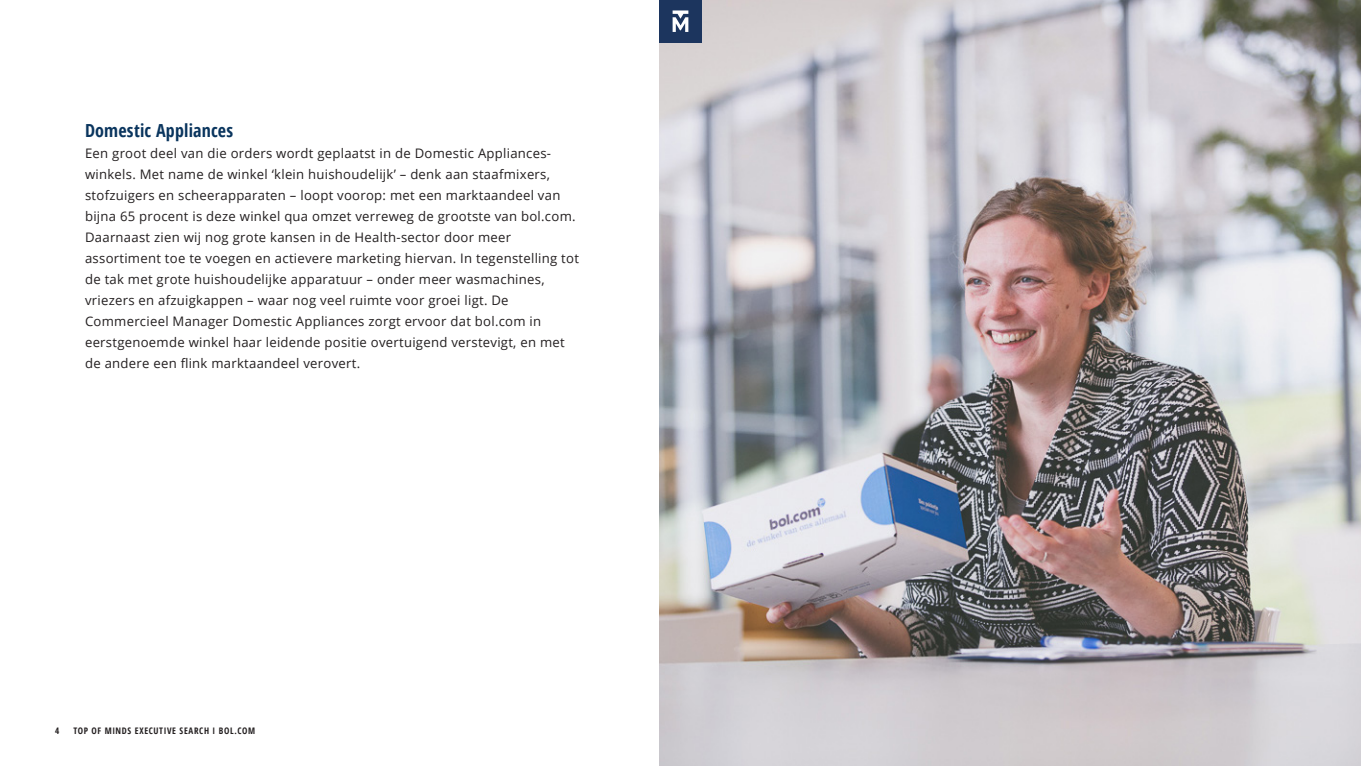
<style>
.page{position:relative;width:1361px;height:766px;background:#fff}
.page>*{position:absolute;margin:0;border:0;box-sizing:border-box;transform-origin:0 0}
.t1{font:700 condensed 18px "Open Sans";letter-spacing:.01em;color:#0a355e}
.t2{font:13.12px/21px "Open Sans";letter-spacing:.02em;color:#231f20}
.t3{font:700 condensed 9px "Open Sans";letter-spacing:.07em;color:#231f20}
</style>
<div class="page">
<img style="left:659px;top:0;width:702px;height:765px">
<div style="left:659px;top:0;width:43px;height:43px;background:#1c355e"></div>
<svg style="left:672px;top:10px;width:16px;height:22px"></svg>
<p class="t1" style="left:85px;top:117px;width:150px">Domestic Appliances</p>
<p class="t2" style="left:85px;top:142px;width:495px">Een groot deel van die orders wordt geplaatst in de Domestic Appliances&shy;winkels. Met name de winkel ‘klein huishoudelijk’ – denk aan staafmixers, stofzuigers en scheerapparaten – loopt voorop: met een marktaandeel van bijna 65 procent is deze winkel qua omzet verreweg de grootste van bol.com.<br>Daarnaast zien wij nog grote kansen in de Health-sector door meer assortiment toe te voegen en actievere marketing hiervan. In tegenstelling tot de tak met grote huishoudelijke apparatuur – onder meer wasmachines, vriezers en afzuigkappen – waar nog veel ruimte voor groei ligt. De Commercieel Manager Domestic Appliances zorgt ervoor dat bol.com in eerstgenoemde winkel haar leidende positie overtuigend verstevigt, en met de andere een flink marktaandeel verovert.</p>
<p class="t3" style="left:55px;top:724px;width:6px">4</p>
<p class="t3" style="left:73px;top:724px;width:183px">TOP OF MINDS EXECUTIVE SEARCH I BOL.COM</p>
</div>
